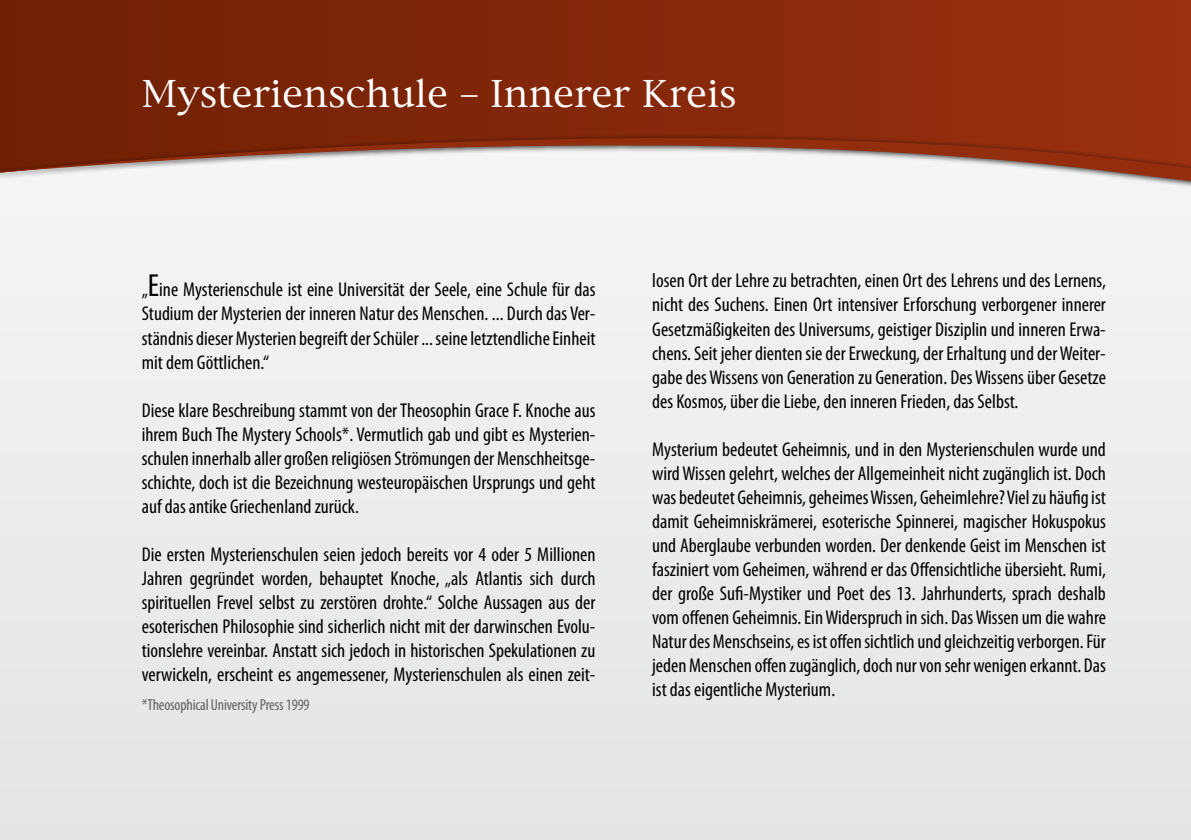
<style>
.page{position:relative;width:1191px;height:840px;background:#fff}
.page>*{position:absolute;margin:0;border:0;box-sizing:border-box;transform-origin:0 0}
.t1{font:36px "New York";color:#fff}
.t2{font:condensed 20px/24px "Myriad Pro";color:#000;text-align:justify}
.t3{font:condensed 16px "Myriad Pro";letter-spacing:-.01em;color:#626261}
.s1{font-size:32px}
</style>
<div class="page">
<div style="left:0;top:119px;width:1191px;height:720px;background:#ebebeb"></div>
<svg style="left:0;top:0;width:1191px;height:123px;background:#842709"></svg>
<div style="left:0;top:134px;width:1191px;height:114px;background:#f3f3f3"></div>
<svg style="left:0;top:123px;width:1191px;height:58px"></svg>
<h1 class="t1" style="left:142px;top:72px;width:596px">Mysterienschule – Innerer Kreis</h1>
<p class="t2" style="left:142px;top:277px;width:455px">„<span class="s1">E</span>ine Mysterienschule ist eine Universität der Seele, eine Schule für das Studium der Mysterien der inneren Natur des Menschen. ... Durch das Ver&shy;ständnis dieser Mysterien begreift der Schüler ... seine letztendliche Einheit mit dem Göttlichen.“</p>
<p class="t2" style="left:142px;top:397px;width:455px">Diese klare Beschreibung stammt von der Theosophin Grace F. Knoche aus ihrem Buch The Mystery Schools*. Vermutlich gab und gibt es Mysterien&shy;schulen innerhalb aller großen religiösen Strömungen der Menschheitsge&shy;schichte, doch ist die Bezeichnung westeuropäischen Ursprungs und geht auf das antike Griechenland zurück.</p>
<p class="t2" style="left:142px;top:541px;width:455px">Die ersten Mysterienschulen seien jedoch bereits vor 4 oder 5 Millionen Jahren gegründet worden, behauptet Knoche, „als Atlantis sich durch spirituellen Frevel selbst zu zerstören drohte.“ Solche Aussagen aus der esoterischen Philosophie sind sicherlich nicht mit der darwinschen Evolu&shy;tionslehre vereinbar. Anstatt sich jedoch in historischen Spekulationen zu verwickeln, erscheint es angemessener, Mysterienschulen als einen zeit-</p>
<p class="t3" style="left:142px;top:694px;width:169px">*Theosophical University Press 1999</p>
<p class="t2" style="left:652px;top:268px;width:455px">losen Ort der Lehre zu betrachten, einen Ort des Lehrens und des Lernens, nicht des Suchens. Einen Ort intensiver Erforschung verborgener innerer Gesetzmäßigkeiten des Universums, geistiger Disziplin und inneren Erwa&shy;chens. Seit jeher dienten sie der Erweckung, der Erhaltung und der Weiter&shy;gabe des Wissens von Generation zu Generation. Des Wissens über Gesetze des Kosmos, über die Liebe, den inneren Frieden, das Selbst.</p>
<p class="t2" style="left:652px;top:436px;width:455px">Mysterium bedeutet Geheimnis, und in den Mysterienschulen wurde und wird Wissen gelehrt, welches der Allgemeinheit nicht zugänglich ist. Doch was bedeutet Geheimnis, geheimes Wissen, Geheimlehre? Viel zu häufig ist damit Geheimniskrämerei, esoterische Spinnerei, magischer Hokuspokus und Aberglaube verbunden worden. Der denkende Geist im Menschen ist fasziniert vom Geheimen, während er das Offensichtliche übersieht. Rumi, der große Sufi-Mystiker und Poet des 13. Jahrhunderts, sprach deshalb vom offenen Geheimnis. Ein Widerspruch in sich. Das Wissen um die wahre Natur des Menschseins, es ist offen sichtlich und gleichzeitig verborgen. Für jeden Menschen offen zugänglich, doch nur von sehr wenigen erkannt. Das ist das eigentliche Mysterium.</p>
</div>
